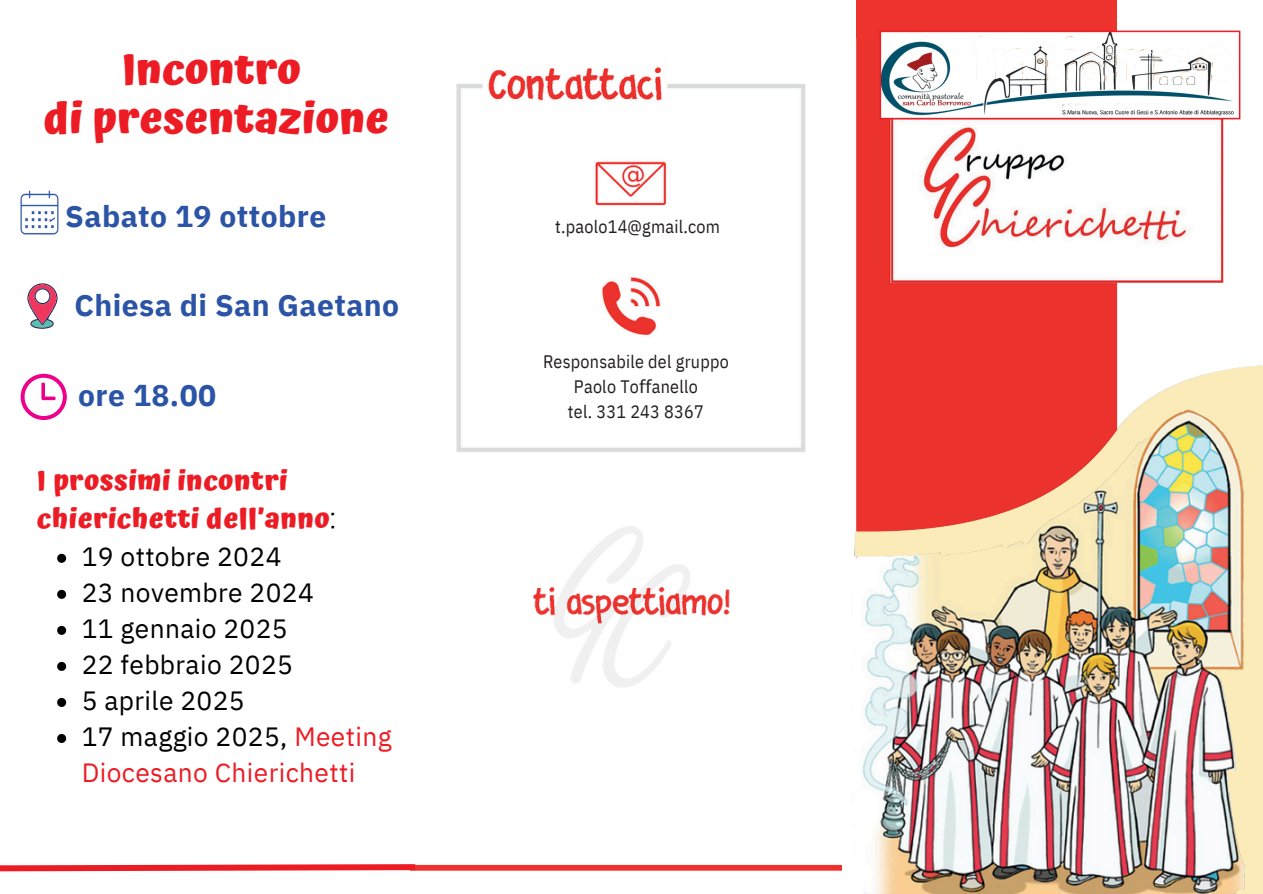
<style>
.page{position:relative;width:1263px;height:894px;background:#fff}
.page>*{position:absolute;margin:0;border:0;box-sizing:border-box;transform-origin:0 0}
.t1{font:700 43.5px/48.3px "Atma";color:#ed1c24;text-align:center}
.t2{font:700 30px "IBM Plex Sans";letter-spacing:.015em;color:#2b54a6}
.t3{font:700 27.9px/38.2px "Atma";letter-spacing:.015em;color:#ed1c24}
.t4{font:26.4px "IBM Plex Sans";letter-spacing:.015em;color:#000}
.t5{font:26.4px/36px "IBM Plex Sans";letter-spacing:.015em;color:#ed1c24}
.t6{font:18px/24.8px "IBM Plex Sans Cond";letter-spacing:.015em;color:#231f20;text-align:center}
.s1{font-weight:400;color:#000}
.s2{color:#000}
.s3{font-family:"Noto Sans"}
</style>
<div class="page">
<img style="left:415px;top:37px;width:809px;height:834px">
<svg style="left:0;top:864px;width:415px;height:7px;background:#ef3d44"></svg>
<div style="left:482px;top:347px;width:307px;height:68px;background:#fff"></div>
<svg style="left:922px;top:247px;width:265px;height:21px"></svg>
<svg style="left:27px;top:283px;width:31px;height:46px"></svg>
<svg style="left:21px;top:373px;width:46px;height:47px"></svg>
<img style="left:20px;top:190px;width:39px;height:45px">
<div style="left:843px;top:860px;width:20px;height:33px;background:#fff"></div>
<div style="left:856px;top:0;width:261px;height:37px;background:#ee322e"></div>
<img style="left:847px;top:347px;width:416px;height:546px">
<svg style="left:473px;top:218px;width:317px;height:28px"></svg>
<img style="left:872px;top:30px;width:369px;height:96px">
<svg style="left:57px;top:553px;width:9px;height:9px"></svg>
<svg style="left:57px;top:589px;width:9px;height:9px"></svg>
<svg style="left:57px;top:625px;width:9px;height:9px"></svg>
<svg style="left:57px;top:661px;width:9px;height:9px"></svg>
<svg style="left:57px;top:698px;width:9px;height:8px"></svg>
<svg style="left:57px;top:734px;width:9px;height:8px"></svg>
<p class="t1" style="left:44px;top:45px;width:347px">Incontro<br>di presentazione</p>
<h2 class="t2" style="left:65px;top:196px;width:262px">Sabato 19 ottobre</h2>
<p class="t2" style="left:75px;top:285px;width:326px">Chiesa di San Gaetano</p>
<h2 class="t2" style="left:78px;top:375px;width:139px">ore 18.00</h2>
<p class="t3" style="left:37px;top:460px;width:300px">I prossimi incontri chierichetti dell’anno<span class="s1">:</span></p>
<h2 class="t4" style="left:82px;top:539px;width:201px">19 ottobre 2024</h2>
<h3 class="t4" style="left:82px;top:575px;width:234px">23 novembre 2024</h3>
<p class="t4" style="left:82px;top:611px;width:208px">11 gennaio 2025</p>
<p class="t4" style="left:82px;top:647px;width:213px">22 febbraio 2025</p>
<p class="t4" style="left:82px;top:683px;width:165px">5 aprile 2025</p>
<p class="t5" style="left:82px;top:718px;width:311px"><span class="s2">17 maggio 2025,</span> Meeting<br>Diocesano Chierichetti</p>
<p class="t6" style="left:555px;top:214px;width:166px">t.paolo14@gmail.com</p>
<h1 class="t6" style="left:543px;top:349px;width:187px">Responsabile del gruppo<br>Paolo To<span class="s3">ff</span>anello</h1>
<p class="t6" style="left:568px;top:399px;width:137px">tel. 331 243 8367</p>
</div>
